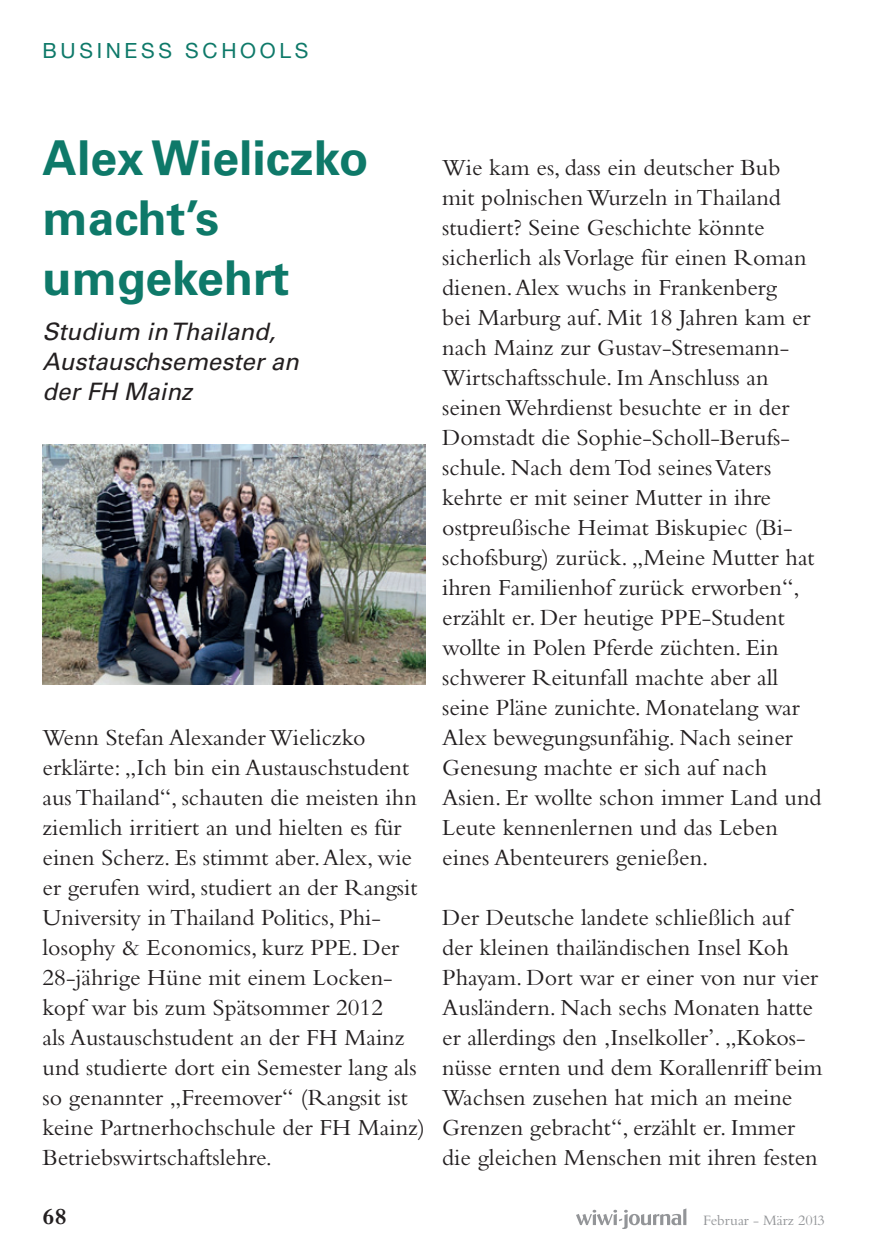
<style>
.page{position:relative;width:893px;height:1259px;background:#fff}
.page>*{position:absolute;margin:0;border:0;box-sizing:border-box;transform-origin:0 0}
.t1{font:700 48px/60px "Univers LT Std";color:#0e7969}
.t2{font:24px/30px "Bembo Std";color:#231f20}
.t3{font:italic 24px/30px "Univers LT Std";color:#231f20}
.t4{font:700 24px "Bembo Std";color:#231f20}
.t5{font:21px "Helvetica Neue LT Std";letter-spacing:.175em;color:#0e7969}
.t6{font:15px "Bembo Std";color:#939598}
</style>
<div class="page">
<img style="left:43px;top:445px;width:382px;height:240px">
<svg style="left:576px;top:1208px;width:110px;height:21px"></svg>
<p class="t5" style="left:43px;top:38px;width:81px">BUS INESS</p>
<p class="t5" style="left:185px;top:38px;width:36px">SCHOOLS</p>
<h1 class="t1" style="left:43px;top:129px;width:327px">Alex Wieliczko macht’s umgekehrt</h1>
<p class="t3" style="left:43px;top:317px;width:258px">Studium in Thailand,<br>Austauschsemester an der FH Mainz</p>
<p class="t2" style="left:43px;top:722px;width:384px">Wenn Stefan Alexander Wieliczko erklärte: „Ich bin ein Austauschstudent aus Thailand“, schauten die meisten ihn ziemlich irritiert an und hielten es für einen Scherz. Es stimmt aber. Alex, wie er gerufen wird, studiert an der Rangsit University in Thailand Politics, Phi&shy;losophy &amp; Economics, kurz PPE. Der 28-jährige Hüne mit einem Locken&shy;kopf war bis zum Spätsommer 2012<br>als Austauschstudent an der FH Mainz und studierte dort ein Semester lang als so genannter „Freemover“ (Rangsit ist keine Partnerhochschule der FH Mainz)<br>Betriebswirtschaftslehre.</p>
<p class="t2" style="left:442px;top:152px;width:381px">Wie kam es, dass ein deutscher Bub<br>mit polnischen Wurzeln in Thailand studiert? Seine Geschichte könnte sicherlich als Vorlage für einen Roman dienen. Alex wuchs in Frankenberg<br>bei Marburg auf. Mit 18 Jahren kam er nach Mainz zur Gustav-Stresemann-Wirtschaftsschule. Im Anschluss an seinen Wehrdienst besuchte er in der Domstadt die Sophie-Scholl-Berufs&shy;schule. Nach dem Tod seines Vaters kehrte er mit seiner Mutter in ihre ostpreußische Heimat Biskupiec (Bi&shy;schofsburg) zurück. „Meine Mutter hat ihren Familienhof zurück erworben“, erzählt er. Der heutige PPE-Student wollte in Polen Pferde züchten. Ein schwerer Reitunfall machte aber all seine Pläne zunichte. Monatelang war Alex bewegungsunfähig. Nach seiner Genesung machte er sich auf nach Asien. Er wollte schon immer Land und Leute kennenlernen und das Leben eines Abenteurers genießen.</p>
<p class="t2" style="left:442px;top:902px;width:382px">Der Deutsche landete schließlich auf der kleinen thailändischen Insel Koh Phayam. Dort war er einer von nur vier Ausländern. Nach sechs Monaten hatte er allerdings den ‚Inselkoller’. „Kokos&shy;nüsse ernten und dem Korallenriff beim Wachsen zusehen hat mich an meine Grenzen gebracht“, erzählt er. Immer die gleichen Menschen mit ihren festen</p>
<p class="t4" style="left:43px;top:1203px;width:26px">68</p>
<p class="t6" style="left:703px;top:1211px;width:123px">Februar - März 2013</p>
</div>
